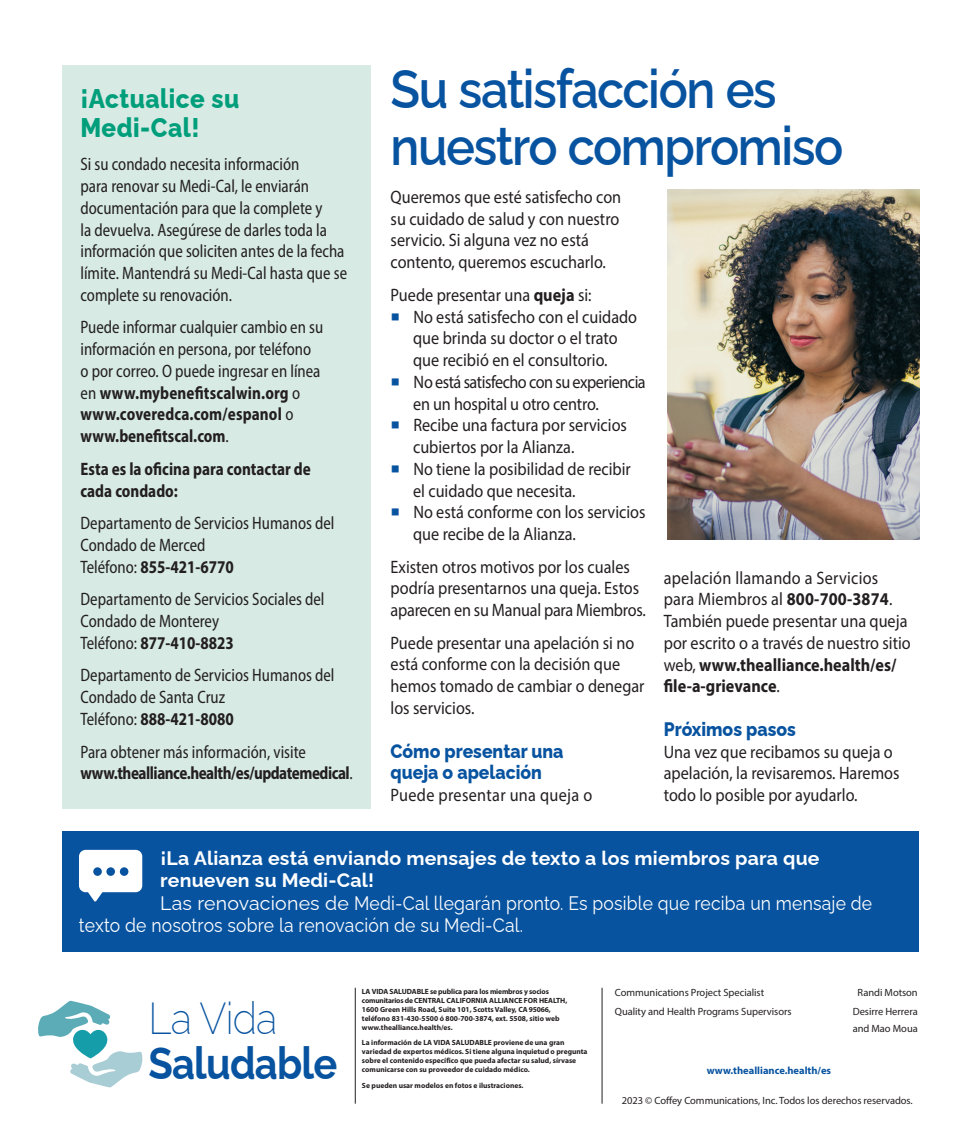
<style>
.page{position:relative;width:972px;height:1134px;background:#fff}
.page>*{position:absolute;margin:0;border:0;box-sizing:border-box;transform-origin:0 0}
.t1{font:600 54px/57px "Raleway";letter-spacing:-.03em;color:#0753a0;scale:.9 1}
.t2{font:700 44.85px "Raleway";letter-spacing:-.02em;color:#0753a0;scale:.89 1}
.t3{font:200 44.85px "Raleway";letter-spacing:-.02em;color:#0753a0;scale:.89 1}
.t4{font:800 27px/28.5px "Raleway";letter-spacing:.02em;color:#009e7b;scale:.9 1}
.t5{font:19.5px/22.5px "Raleway";letter-spacing:.01em;color:#fff}
.t6{font:700 19.5px/22.5px "Raleway";letter-spacing:.01em;color:#fff}
.t7{font:800 19.5px/21.8px "Raleway";color:#0753a0;scale:.9 1}
.t8{font:18px/21.8px "Myriad Pro";color:#231f20;scale:.9 1}
.t9{font:semi-condensed 18px/21.8px "Myriad Pro";color:#231f20;scale:.9 1}
.t10{font:700 semi-condensed 18px/21.8px "Myriad Pro";letter-spacing:-.03em;color:#231f20;scale:.9 1}
.t11{font:18px/21.8px "Myriad Pro";letter-spacing:-.03em;color:#231f20;scale:.9 1}
.t12{font:700 semi-condensed 18px/21.8px "Myriad Pro";letter-spacing:-.01em;color:#231f20;scale:.9 1}
.t13{font:18px "Myriad Pro";letter-spacing:.02em;color:#231f20;scale:.9 1}
.t14{font:10.5px/16.5px "Myriad Pro";letter-spacing:-.005em;color:#231f20}
.t15{font:700 10.5px "Myriad Pro";color:#0753a0}
.t16{font:700 7.5px/9px "Myriad Pro";color:#231f20}
.s1{font-weight:700}
.s2{font-weight:400}
.s3{font-family:"Minion Pro";font-weight:500;font-size:24px;color:#0753a0}
</style>
<div class="page">
<div style="left:62px;top:65px;width:309px;height:743px;background:#d7eae4"></div>
<img style="left:668px;top:189px;width:252px;height:351px">
<hr style="left:602px;top:988px;width:1px;height:116px;background:#231f20">
<hr style="left:355px;top:988px;width:1px;height:116px;background:#231f20">
<svg style="left:38px;top:1000px;width:105px;height:88px"></svg>
<div style="left:62px;top:831px;width:857px;height:120px;background:#0753a0"></div>
<svg style="left:79px;top:850px;width:63px;height:52px"></svg>
<h3 class="t4" style="left:80px;top:82px;width:178px">¡Actualice su<br>Medi-Cal!</h3>
<p class="t9" style="left:80px;top:153px;width:298px">Si su condado necesita información<br>para renovar su Medi-Cal, le enviarán documentación para que la complete y<br>la devuelva. Asegúrese de darles toda la información que soliciten antes de la fecha límite. Mantendrá su Medi-Cal hasta que se complete su renovación.</p>
<p class="t9" style="left:80px;top:316px;width:271px">Puede informar cualquier cambio en su información en persona, por teléfono o por correo. O puede ingresar en línea en <span class="s1">www.mybenefitscalwin.org</span> o <span class="s1">www.coveredca.com/espanol</span> o <span class="s1">www.benefitscal.com</span>.</p>
<p class="t12" style="left:80px;top:457px;width:258px">Esta es la oficina para contactar de cada condado:</p>
<p class="t9" style="left:80px;top:512px;width:284px">Departamento de Servicios Humanos del<br>Condado de Merced<br>Teléfono: <span class="s1">855-421-6770</span></p>
<p class="t9" style="left:80px;top:588px;width:273px">Departamento de Servicios Sociales del<br>Condado de Monterey<br>Teléfono: <span class="s1">877-410-8823</span></p>
<p class="t9" style="left:80px;top:664px;width:284px">Departamento de Servicios Humanos del<br>Condado de Santa Cruz<br>Teléfono: <span class="s1">888-421-8080</span></p>
<p class="t10" style="left:80px;top:740px;width:304px"><span class="s2">Para obtener más información, visite </span>www.thealliance.health/es/updatemedical<span class="s2">.</span></p>
<h1 class="t1" style="left:391px;top:55px;width:505px">Su satisfacción es nuestro compromiso</h1>
<p class="t8" style="left:391px;top:186px;width:258px">Queremos que esté satisfecho con su cuidado de salud y con nuestro servicio. Si alguna vez no está contento, queremos escucharlo.</p>
<p class="t8" style="left:391px;top:284px;width:225px">Puede presentar una <span class="s1">queja</span> si:</p>
<p class="t8" style="left:391px;top:305px;width:276px;text-align:center"><span class="s3">■</span> No está satisfecho con el cuidado que brinda su doctor o el trato<br>que recibió en el consultorio.</p>
<p class="t11" style="left:413px;top:371px;width:260px;text-indent:-23px"><span class="s3">■</span> No está satisfecho con su experiencia en un hospital u otro centro.</p>
<p class="t8" style="left:413px;top:414px;width:239px;text-indent:-23px"><span class="s3">■</span> Recibe una factura por servicios cubiertos por la Alianza.</p>
<p class="t8" style="left:413px;top:458px;width:244px;text-indent:-23px"><span class="s3">■</span> No tiene la posibilidad de recibir el cuidado que necesita.</p>
<p class="t8" style="left:413px;top:501px;width:260px;text-indent:-23px"><span class="s3">■</span> No está conforme con los servicios que recibe de la Alianza.</p>
<p class="t8" style="left:391px;top:555px;width:285px">Existen otros motivos por los cuales podría presentarnos una queja. Estos aparecen en su Manual para Miembros.</p>
<p class="t8" style="left:391px;top:632px;width:284px">Puede presentar una apelación si no está conforme con la decisión que hemos tomado de cambiar o denegar los servicios.</p>
<p class="t7" style="left:391px;top:738px;width:194px">Cómo presentar una queja o apelación</p>
<p class="t13" style="left:391px;top:784px;width:226px">Puede presentar una queja o</p>
<p class="t8" style="left:664px;top:566px;width:276px">apelación llamando a Servicios para Miembros al <span class="s1">800-700-3874</span>.<br>También puede presentar una queja por escrito o a través de nuestro sitio web, <span class="s1">www.thealliance.health/es/ file-a-grievance</span>.</p>
<p class="t7" style="left:664px;top:716px;width:148px">Próximos pasos</p>
<p class="t8" style="left:664px;top:740px;width:263px">Una vez que recibamos su queja o apelación, la revisaremos. Haremos todo lo posible por ayudarlo.</p>
<p class="t6" style="left:160px;top:844px;width:661px">¡La Alianza está enviando mensajes de texto a los miembros para que renueven su Medi-Cal!</p>
<p class="t5" style="left:79px;top:889px;width:795px;text-indent:81px">Las renovaciones de Medi-Cal llegarán pronto. Es posible que reciba un mensaje de texto de nosotros sobre la renovación de su Medi-Cal.</p>
<h2 class="t3" style="left:149px;top:983px;width:146px">La Vida</h2>
<h2 class="t2" style="left:149px;top:1027px;width:213px">Saludable</h2>
<p class="t16" style="left:362px;top:987px;width:207px">LA VIDA SALUDABLE se publica para los miembros y socios comunitarios de CENTRAL CALIFORNIA ALLIANCE FOR HEALTH, 1600 Green Hills Road, Suite 101, Scotts Valley, CA 95066, teléfono 831-430-5500 ó 800-700-3874, ext. 5508, sitio web www.thealliance.health/es.</p>
<p class="t16" style="left:362px;top:1038px;width:227px">La información de LA VIDA SALUDABLE proviene de una gran variedad de expertos médicos. Si tiene alguna inquietud o pregunta sobre el contenido específico que pueda afectar su salud, sírvase comunicarse con su proveedor de cuidado médico.</p>
<p class="t16" style="left:362px;top:1081px;width:163px">Se pueden usar modelos en fotos e ilustraciones.</p>
<p class="t14" style="left:615px;top:984px;width:151px">Communications Project Specialist</p>
<p class="t14" style="left:858px;top:984px;width:62px">Randi Motson</p>
<p class="t14" style="left:615px;top:1003px;width:178px">Quality and Health Programs Supervisors</p>
<p class="t14" style="left:853px;top:1003px;width:67px">Desirre Herrera and Mao Moua</p>
<p class="t15" style="left:707px;top:1063px;width:126px">www.thealliance.health/es</p>
<p class="t14" style="left:622px;top:1092px;width:293px">2023 © Coffey Communications, Inc. Todos los derechos reservados.</p>
</div>
